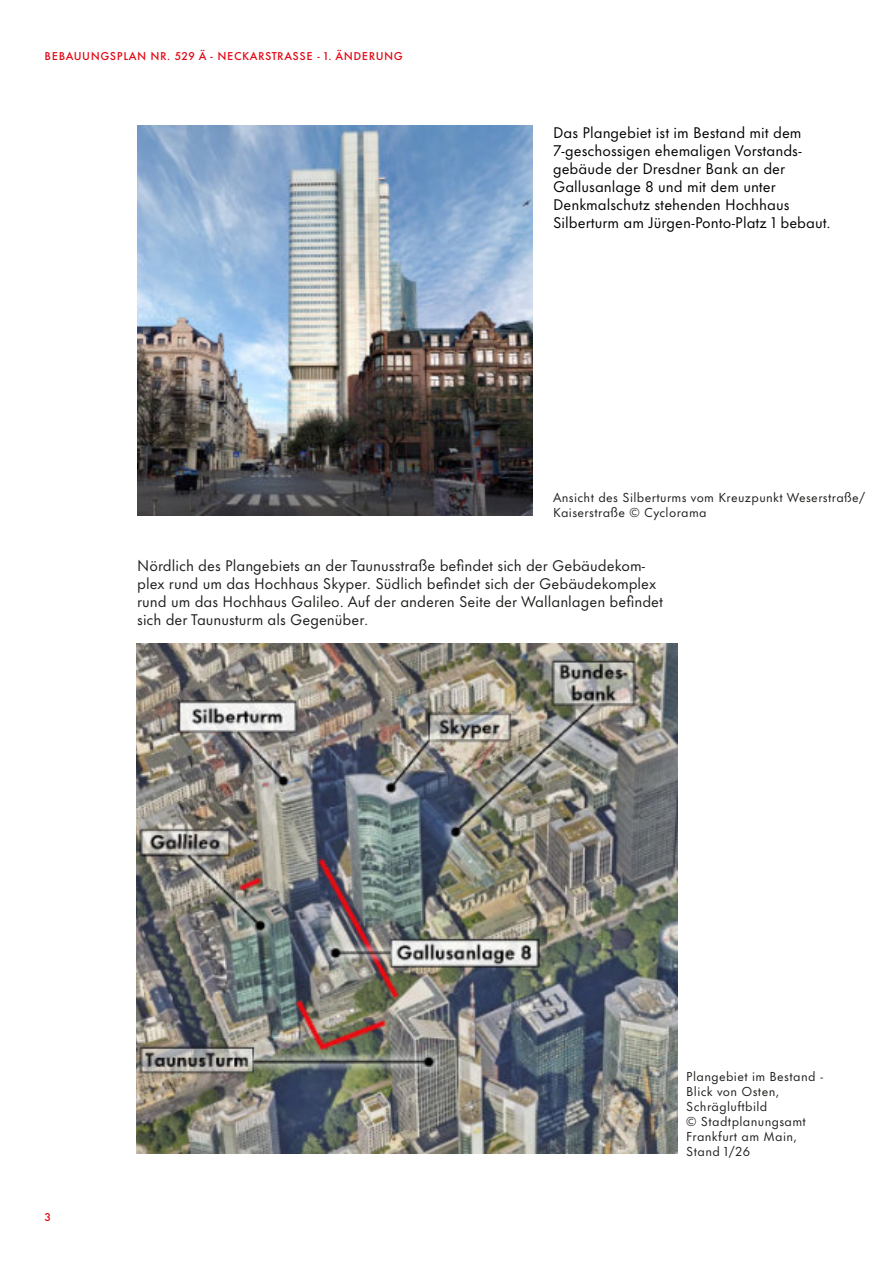
<style>
.page{position:relative;width:893px;height:1263px;background:#fff}
.page>*{position:absolute;margin:0;border:0;box-sizing:border-box;transform-origin:0 0}
.t1{font:14.25px "Futura Now Text";color:#1d1d1b}
.t2{font:14.25px "Futura Now Text";color:#000}
.t3{font:12px "Futura Now Text";letter-spacing:.03em;color:#1d1d1b}
.t4{font:500 10.5px "Futura Now Text";letter-spacing:.05em;color:#e30613}
</style>
<div class="page">
<img style="left:136px;top:644px;width:541px;height:509px">
<img style="left:138px;top:126px;width:395px;height:390px">
<p class="t4" style="left:45px;top:51px;width:360px">BEBAUUNGSPLAN NR. 529 Ä - NECKARSTRASSE - 1. ÄNDERUNG</p>
<p class="t2" style="left:553px;top:126px;width:250px">Das Plangebiet ist im Bestand mit dem</p>
<p class="t2" style="left:553px;top:144px;width:250px">7-geschossigen ehemaligen Vorstands-</p>
<p class="t2" style="left:553px;top:162px;width:234px">gebäude der Dresdner Bank an der</p>
<p class="t2" style="left:553px;top:180px;width:224px">Gallusanlage 8 und mit dem unter</p>
<p class="t2" style="left:553px;top:198px;width:238px">Denkmalschutz stehenden Hochhaus</p>
<p class="t2" style="left:553px;top:216px;width:279px">Silberturm am Jürgen-Ponto-Platz 1 bebaut.</p>
<p class="t3" style="left:553px;top:492px;width:314px">Ansicht des Silberturms vom Kreuzpunkt Weserstraße/</p>
<p class="t3" style="left:553px;top:507px;width:155px">Kaiserstraße © Cyclorama</p>
<p class="t1" style="left:137px;top:559px;width:510px">Nördlich des Plangebiets an der Taunusstraße befindet sich der Gebäudekom-</p>
<p class="t1" style="left:137px;top:577px;width:520px">plex rund um das Hochhaus Skyper. Südlich befindet sich der Gebäudekomplex</p>
<p class="t1" style="left:137px;top:595px;width:527px">rund um das Hochhaus Galileo. Auf der anderen Seite der Wallanlagen befindet</p>
<p class="t1" style="left:137px;top:613px;width:232px">sich der Taunusturm als Gegenüber.</p>
<p class="t4" style="left:45px;top:1212px;width:8px">3</p>
<p class="t3" style="left:686px;top:1071px;width:139px">Plangebiet im Bestand -</p>
<p class="t3" style="left:686px;top:1086px;width:95px">Blick von Osten,</p>
<p class="t3" style="left:686px;top:1101px;width:83px">Schrägluftbild</p>
<p class="t3" style="left:686px;top:1116px;width:121px">© Stadtplanungsamt</p>
<p class="t3" style="left:686px;top:1131px;width:112px">Frankfurt am Main,</p>
<p class="t3" style="left:686px;top:1146px;width:65px">Stand 1/26</p>
</div>
